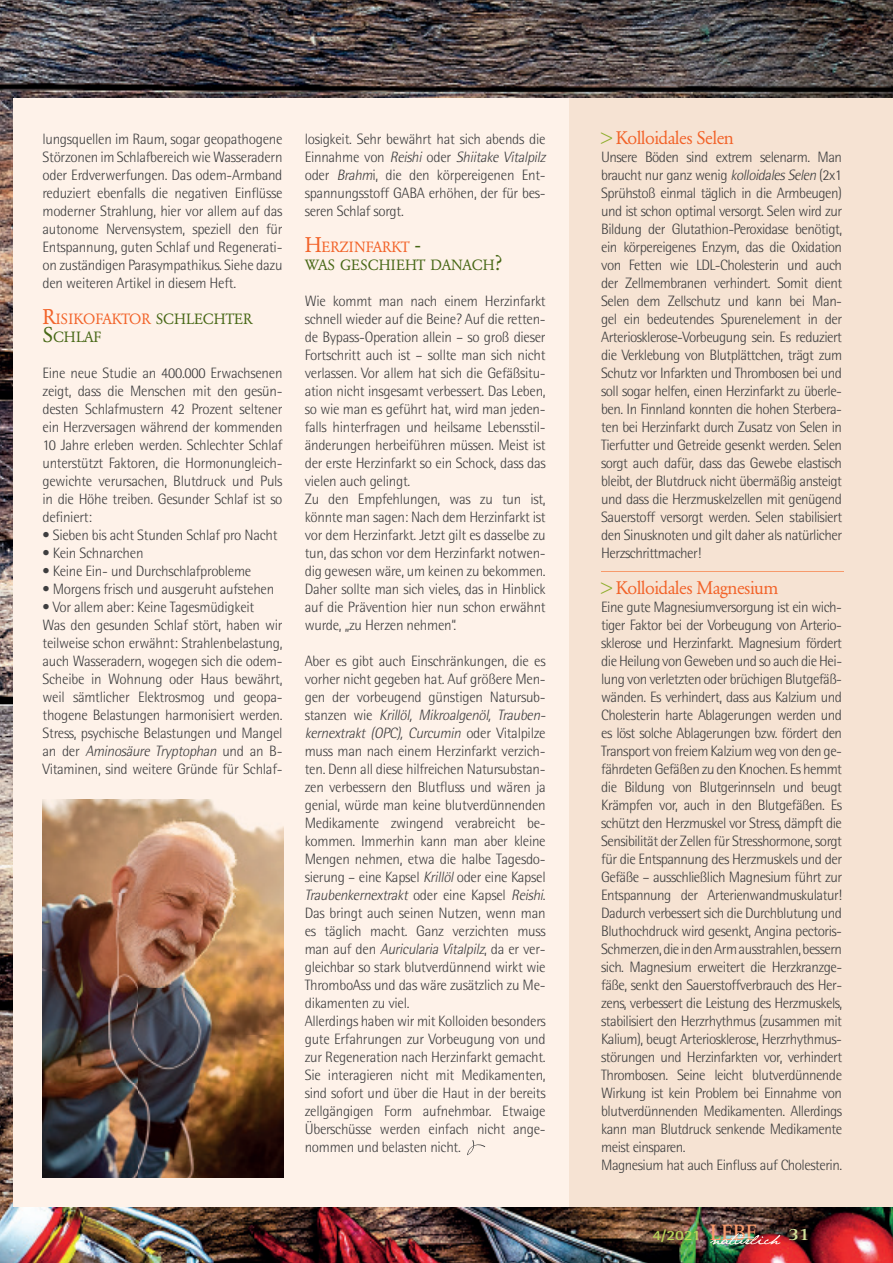
<style>
.page{position:relative;width:893px;height:1263px;background:#fff}
.page>*{position:absolute;margin:0;border:0;box-sizing:border-box;transform-origin:0 0}
.t1{font:18px "Garamond BQ";letter-spacing:-.035em;color:#f26228}
.t2{font:700 17.85px "Rotis Serif";color:#d3e49c;scale:1.18 1}
.t3{font:300 15px/18px "AT Rotis Semi Sans";letter-spacing:-.02em;color:#3e3e3f}
.t4{font:14.7px/18px "Garamond BQ";letter-spacing:-.01em;color:#466715}
.t5{font:700 14.1px "AT Rotis Semi Sans";color:#bad65a;scale:1.18 1}
.s1{font-size:21px;color:#f26228}
.s2{color:#f26228}
.s3{font-size:21px}
.s4{font-style:italic}
.s5{font-size:16.5px;color:#8eae2c}
.s6{font-family:"Rotis Serif";font-size:23.1px;color:#f79a6c}
</style>
<div class="page">
<img style="left:0;top:0;width:893px;height:1263px">
<div style="left:14px;top:99px;width:823px;height:1108px;background:#fef2e9"></div>
<svg style="left:467px;top:1140px;width:18px;height:15px"></svg>
<svg style="left:710px;top:1233px;width:70px;height:12px"></svg>
<img style="left:43px;top:799px;width:240px;height:379px">
<div style="left:569px;top:99px;width:324px;height:1108px;background:#f6e3d3"></div>
<hr style="left:601px;top:571px;width:243px;height:1px;background:#f79a6c">
<p class="t3" style="left:43px;top:131px;width:242px;text-align:justify">lungsquellen im Raum, sogar geopathogene Störzonen im Schlafbereich wie Wasseradern oder Erdverwerfungen. Das odem-Armband reduziert ebenfalls die negativen Einflüsse moderner Strahlung, hier vor allem auf das autonome Nervensystem, speziell den für Entspannung, guten Schlaf und Regenerati&shy;on zuständigen Parasympathikus. Siehe dazu den weiteren Artikel in diesem Heft.</p>
<p class="t4" style="left:43px;top:310px;width:212px"><span class="s1">R</span><span class="s2">ISIKOFAKTOR</span> SCHLECHTER<br><span class="s3">S</span>CHLAF</p>
<p class="t3" style="left:43px;top:365px;width:242px;text-align:justify">Eine neue Studie an 400.000 Erwachsenen zeigt, dass die Menschen mit den gesün&shy;desten Schlafmustern 42 Prozent seltener ein Herzversagen während der kommenden 10 Jahre erleben werden. Schlechter Schlaf unterstützt Faktoren, die Hormonungleich&shy;gewichte verursachen, Blutdruck und Puls in die Höhe treiben. Gesunder Schlaf ist so definiert:</p>
<p class="t3" style="left:43px;top:527px;width:237px">• Sieben bis acht Stunden Schlaf pro Nacht</p>
<p class="t3" style="left:43px;top:545px;width:103px">• Kein Schnarchen</p>
<p class="t3" style="left:43px;top:563px;width:210px">• Keine Ein- und Durchschlafprobleme</p>
<p class="t3" style="left:43px;top:581px;width:233px">• Morgens frisch und ausgeruht aufstehen</p>
<p class="t3" style="left:43px;top:599px;width:242px">• Vor allem aber: Keine Tagesmüdigkeit<br>Was den gesunden Schlaf stört, haben wir teilweise schon erwähnt: Strahlenbelastung, auch Wasseradern, wogegen sich die odem-Scheibe in Wohnung oder Haus bewährt, weil sämtlicher Elektrosmog und geopa&shy;thogene Belastungen harmonisiert werden.<br>Stress, psychische Belastungen und Mangel a n d e r <span class="s4">Aminosäure Tryptophan</span> u n d a n B - Vitaminen, sind weitere Gründe für Schlaf-</p>
<p class="t3" style="left:305px;top:131px;width:245px">losigkeit. Sehr bewährt hat sich abends die E i n n a h m e vo n <span class="s4">Reishi</span> o d e r <span class="s4">Shiitake Vitalpilz </span>oder <span class="s4">Brahm</span>i, die den körpereigenen Ent&shy;spannungsstoff GABA erhöhen, der für bes&shy;seren Schlaf sorgt.</p>
<p class="t4" style="left:305px;top:238px;width:199px"><span class="s1">H</span><span class="s2">ERZINFARKT</span> <span class="s3">-<br></span>WAS GESCHIEHT DANACH<span class="s3">?</span></p>
<p class="t3" style="left:305px;top:293px;width:242px">Wie kommt man nach einem Herzinfarkt schnell wieder auf die Beine? Auf die retten&shy;de Bypass-Operation allein – so groß dieser Fortschritt auch ist – sollte man sich nicht verlassen. Vor allem hat sich die Gefäßsitu&shy;ation nicht insgesamt verbessert. Das Leben, so wie man es geführt hat, wird man jeden&shy;falls hinterfragen und heilsame Lebensstil&shy;änderungen herbeiführen müssen. Meist ist der erste Herzinfarkt so ein Schock, dass das vielen auch gelingt.<br>Zu den Empfehlungen, was zu tun ist, könnte man sagen: Nach dem Herzinfarkt ist vor dem Herzinfarkt. Jetzt gilt es dasselbe zu tun, das schon vor dem Herzinfarkt notwen&shy;dig gewesen wäre, um keinen zu bekommen.<br>Daher sollte man sich vieles, das in Hinblick auf die Prävention hier nun schon erwähnt wurde, „zu Herzen nehmen“.</p>
<p class="t3" style="left:305px;top:653px;width:245px">Aber es gibt auch Einschränkungen, die es vorher nicht gegeben hat. Auf größere Men&shy;gen der vorbeugend günstigen Natursub&shy;sta n z e n w i e <span class="s4">Krillöl, Mikroalgenöl, Trauben&shy;kernextrakt (OPC), Curcumin</span> o d e r Vi ta l p i l z e muss man nach einem Herzinfarkt verzich&shy;ten. Denn all diese hilfreichen Natursubstan&shy;zen verbessern den Blutfluss und wären ja genial, würde man keine blutverdünnenden Medikamente zwingend verabreicht be&shy;kommen. Immerhin kann man aber kleine Mengen nehmen, etwa die halbe Tagesdo&shy;sierung – eine Kapsel <span class="s4">Krillöl</span>oder eine Kapsel <span class="s4">Traubenkernextrakt</span> o d e r e i n e Ka p se l <span class="s4">Reishi</span>.<br>Das bringt auch seinen Nutzen, wenn man es täglich macht. Ganz verzichten muss m a n a u f d e n <span class="s4">Auricularia Vitalpilz</span>, d a e r ve r - gleichbar so stark blutverdünnend wirkt wie ThromboAss und das wäre zusätzlich zu Me&shy;dikamenten zu viel.<br>Allerdings haben wir mit Kolloiden besonders gute Erfahrungen zur Vorbeugung von und zur Regeneration nach Herzinfarkt gemacht.<br>Sie interagieren nicht mit Medikamenten, sind sofort und über die Haut in der bereits zellgängigen Form aufnehmbar. Etwaige Überschüsse werden einfach nicht ange&shy;nommen und belasten nicht.</p>
<p class="t1" style="left:601px;top:130px;width:134px"><span class="s5">&gt;</span> Kolloidales Selen</p>
<p class="t3" style="left:601px;top:149px;width:242px;text-align:justify">Unsere Böden sind extrem selenarm. Man braucht nur ganz wenig <span class="s4">kolloidalesSelen</span> (2x1<br>Sprühstoß einmal täglich in die Armbeugen) und ist schon optimal versorgt. Selen wird zur Bildung der Glutathion-Peroxidase benötigt, ein körpereigenes Enzym, das die Oxidation von Fetten wie LDL-Cholesterin und auch der Zellmembranen verhindert. Somit dient Selen dem Zellschutz und kann bei Man&shy;gel ein bedeutendes Spurenelement in der Arteriosklerose-Vorbeugung sein. Es reduziert die Verklebung von Blutplättchen, trägt zum Schutz vor Infarkten und Thrombosen bei und soll sogar helfen, einen Herzinfarkt zu überle&shy;ben. In Finnland konnten die hohen Sterbera&shy;ten bei Herzinfarkt durch Zusatz von Selen in Tierfutter und Getreide gesenkt werden. Selen sorgt auch dafür, dass das Gewebe elastisch bleibt, der Blutdruck nicht übermäßig ansteigt und dass die Herzmuskelzellen mit genügend Sauerstoff versorgt werden. Selen stabilisiert den Sinusknoten und gilt daher als natürlicher Herzschrittmacher!</p>
<p class="t1" style="left:601px;top:580px;width:179px"><span class="s5">&gt;</span> Kolloidales Magnesium</p>
<p class="t3" style="left:601px;top:599px;width:242px">Eine gute Magnesiumversorgung ist ein wich&shy;tiger Faktor bei der Vorbeugung von Arterio&shy;sklerose und Herzinfarkt. Magnesium fördert die Heilung von Geweben und so auch die Hei&shy;lung von verletzten oder brüchigen Blutgefäß&shy;wänden. Es verhindert, dass aus Kalzium und Cholesterin harte Ablagerungen werden und es löst solche Ablagerungen bzw. fördert den Transport von freiem Kalzium weg von den ge&shy;fährdeten Gefäßen zu den Knochen. Es hemmt die Bildung von Blutgerinnseln und beugt Krämpfen vor, auch in den Blutgefäßen. Es schützt den Herzmuskel vor Stress, dämpft die Sensibilität der Zellen für Stresshormone, sorgt für die Entspannung des Herzmuskels und der Gefäße – ausschließlich Magnesium führt zur Entspannung der Arterienwandmuskulatur!<br>Dadurch verbessert sich die Durchblutung und Bluthochdruck wird gesenkt, Angina pectoris-Schmerzen, die in den Arm ausstrahlen, bessern sich. Magnesium erweitert die Herzkranzge&shy;fäße, senkt den Sauerstoffverbrauch des Her&shy;zens, verbessert die Leistung des Herzmuskels, stabilisiert den Herzrhythmus (zusammen mit Kalium), beugt Arteriosklerose, Herzrhythmus&shy;störungen und Herzinfarkten vor, verhindert Thrombosen. Seine leicht blutverdünnende Wirkung ist kein Problem bei Einnahme von blutverdünnenden Medikamenten. Allerdings kann man Blutdruck senkende Medikamente meist einsparen.<br>Magnesium hat auch Einfluss auf Cholesterin.</p>
<p class="t5" style="left:652px;top:1230px;width:91px">4/2021 <span class="s6">LEBE</span></p>
<p class="t2" style="left:788px;top:1224px;width:20px">31</p>
</div>
